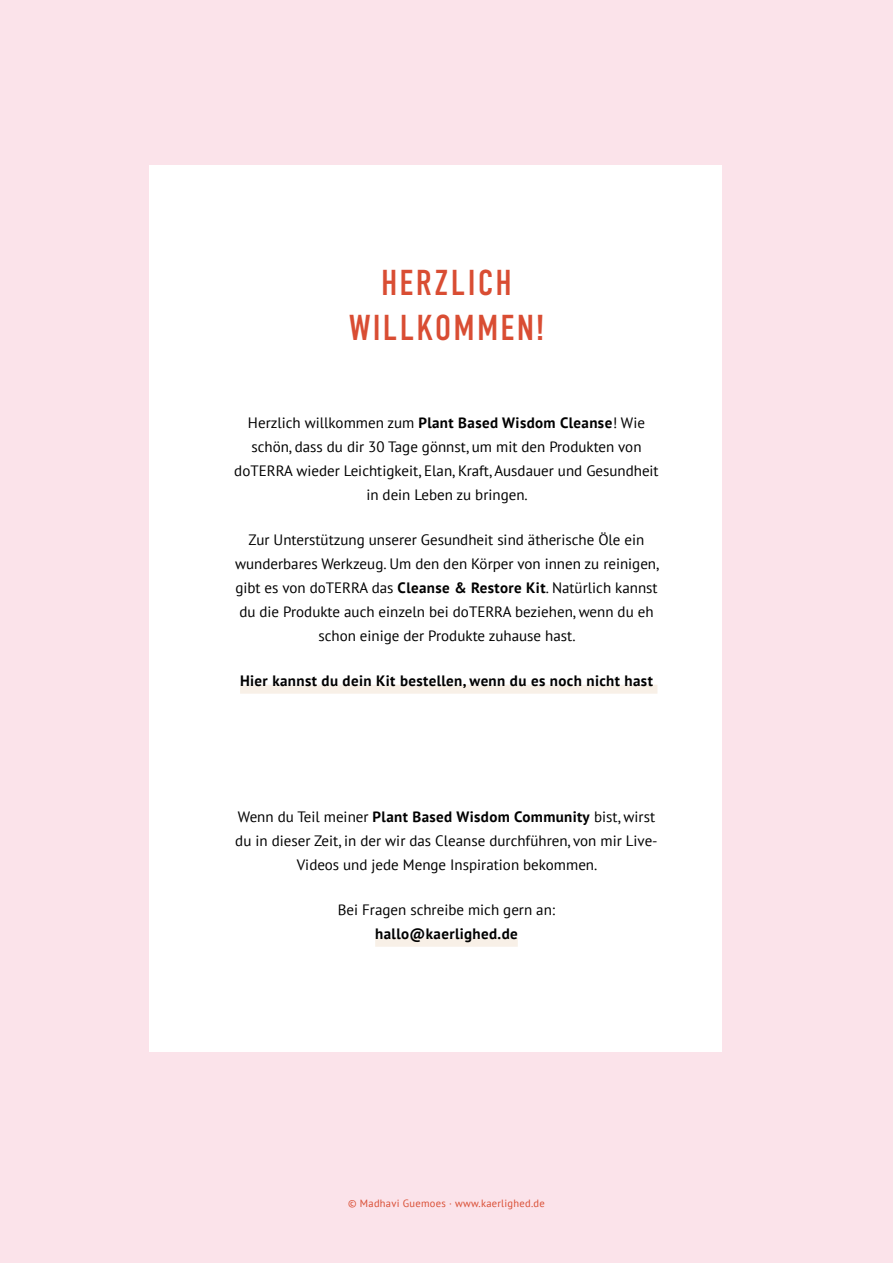
<style>
.page{position:relative;width:893px;height:1263px;background:#fff}
.page>*{position:absolute;margin:0;border:0;box-sizing:border-box;transform-origin:0 0}
.t1{font:36px/45px "DIN Condensed";letter-spacing:.06em;color:#d94d33;text-align:center}
.t2{font:15px/24px "PT Sans";color:#000;text-align:center}
.t3{font:700 15px "PT Sans";letter-spacing:.025em;color:#000}
.t4{font:10.5px "PT Sans";letter-spacing:.025em;color:#d94d33}
.s1{font-weight:700}
</style>
<div class="page">
<div style="left:0;top:0;width:893px;height:1262px;background:#fbe3ea"></div>
<div style="left:149px;top:166px;width:572px;height:886px;background:#fff"></div>
<div style="left:240px;top:685px;width:417px;height:9px;background:#f8f0e7"></div>
<div style="left:375px;top:938px;width:143px;height:9px;background:#f8f0e7"></div>
<h1 class="t1" style="left:349px;top:261px;width:196px">HERZLICH<br>WILLKOMMEN!</h1>
<p class="t2" style="left:234px;top:410px;width:426px">Herzlich willkommen zum <span class="s1">Plant Based Wisdom Cleanse</span>! Wie schön, dass du dir 30 Tage gönnst, um mit den Produkten von doTERRA wieder Leichtigkeit, Elan, Kraft, Ausdauer und Gesundheit in dein Leben zu bringen.</p>
<p class="t2" style="left:235px;top:527px;width:426px">Zur Unterstützung unserer Gesundheit sind ätherische Öle ein wunderbares Werkzeug. Um den den Körper von innen zu reinigen, gibt es von doTERRA das <span class="s1">Cleanse &amp; Restore Kit</span>. Natürlich kannst du die Produkte auch einzeln bei doTERRA beziehen, wenn du eh schon einige der Produkte zuhause hast.</p>
<p class="t3" style="left:240px;top:671px;width:414px">Hier kannst du dein Kit bestellen, wenn du es noch nicht hast</p>
<p class="t2" style="left:235px;top:804px;width:424px">Wenn du Teil meiner <span class="s1">Plant Based Wisdom Community</span> bist, wirst du in dieser Zeit, in der wir das Cleanse durchfü hren, von mir Live-<br>Videos und jede Menge Inspiration bekommen.</p>
<p class="t2" style="left:338px;top:897px;width:219px">Bei Fragen schreibe mich gern an:</p>
<p class="t3" style="left:375px;top:924px;width:144px">hallo@kaerlighed.de</p>
<p class="t4" style="left:348px;top:1196px;width:198px">© Madhavi Guemoes · www.kaerlighed.de</p>
</div>
